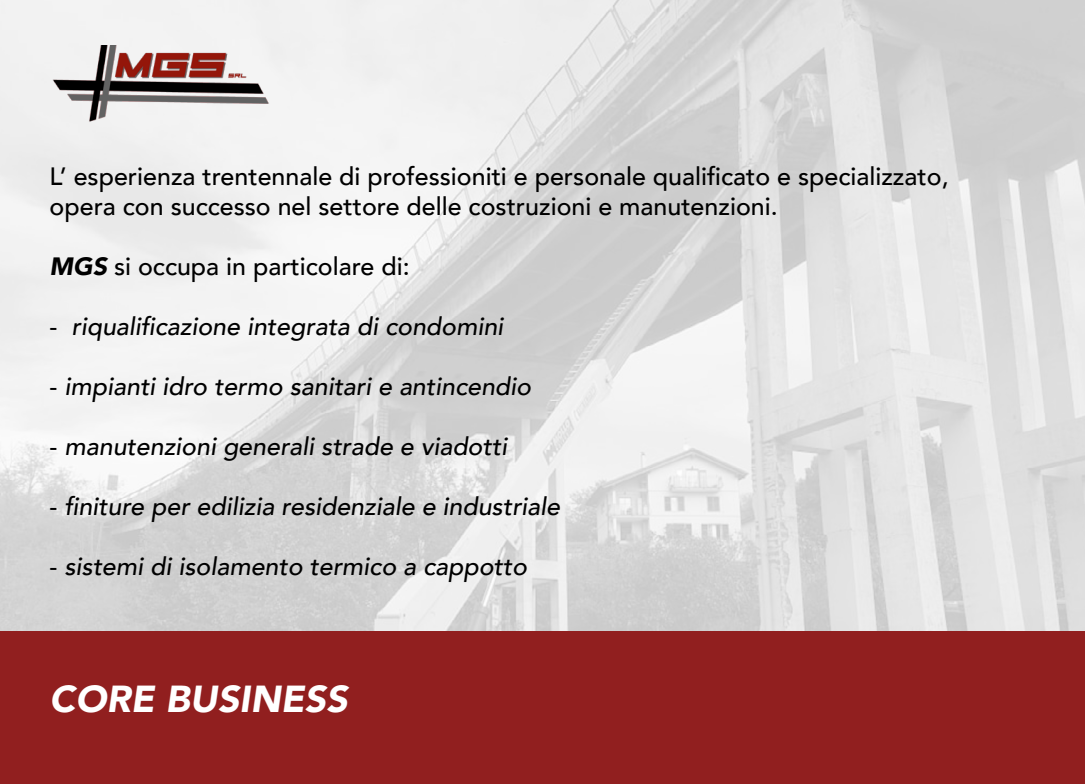
<style>
.page{position:relative;width:1085px;height:784px;background:#fff}
.page>*{position:absolute;margin:0;border:0;box-sizing:border-box;transform-origin:0 0}
.t1{font:italic 900 37.5px "Avenir";color:#fff}
.t2{font:italic 500 25px "Avenir";color:#000}
.t3{font:500 25px "Avenir";color:#000}
.s1{font-weight:900;font-style:italic}
.s2{font-style:normal}
</style>
<div class="page">
<img style="left:0;top:0;width:1084px;height:631px">
<div style="left:0;top:631px;width:1084px;height:152px;background:#911f1f"></div>
<img style="left:50px;top:45px;width:241px;height:99px">
<p class="t3" style="left:50px;top:154px;width:900px">L’ esperienza trentennale di professioniti e personale qualificato e specializzato,</p>
<p class="t3" style="left:50px;top:184px;width:729px">opera con successo nel settore delle costruzioni e manutenzioni.</p>
<p class="t3" style="left:50px;top:244px;width:361px"><span class="s1">MGS</span> si occupa in particolare di:</p>
<p class="t2" style="left:50px;top:311px;width:455px"><span class="s2">-</span> riqualificazione integrata di condomini</p>
<p class="t2" style="left:50px;top:371px;width:483px"><span class="s2">-</span> impianti idro termo sanitari e antincendio</p>
<p class="t2" style="left:50px;top:431px;width:459px"><span class="s2">-</span> manutenzioni generali strade e viadotti</p>
<p class="t2" style="left:50px;top:491px;width:512px"><span class="s2">-</span> finiture per edilizia residenziale e industriale</p>
<p class="t2" style="left:50px;top:551px;width:478px"><span class="s2">-</span> sistemi di isolamento termico a cappotto</p>
<p class="t1" style="left:50px;top:667px;width:299px">CORE BUSINESS</p>
</div>
